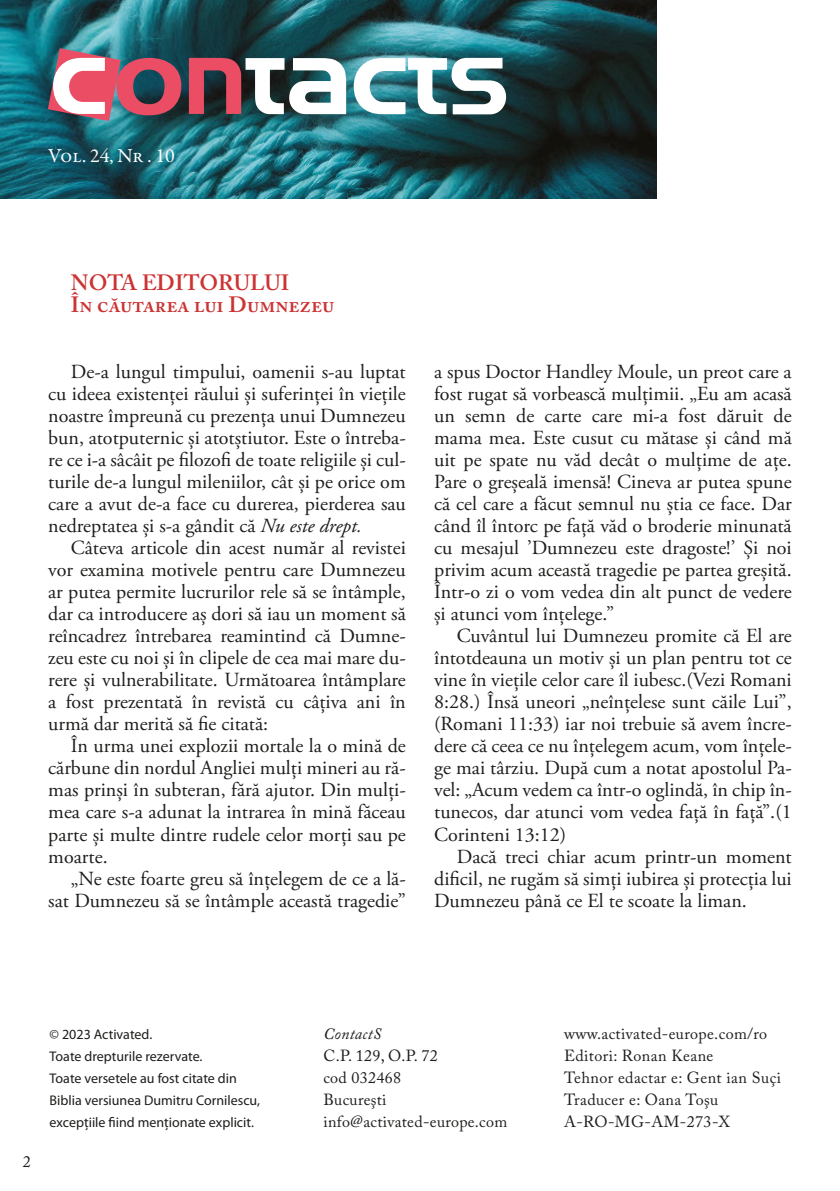
<style>
.page{position:relative;width:840px;height:1191px;background:#fff}
.page>*{position:absolute;margin:0;border:0;box-sizing:border-box;transform-origin:0 0}
.t1{font:600 22px/22px "Adobe Caslon Pro";color:#c33}
.t2{font:20px/22px "Adobe Garamond Pro";color:#1d1d1b;text-align:justify}
.t3{font:20px "Garamond Premr Pro";color:#fff}
.t4{font:16px/22px "Adobe Caslon Pro";letter-spacing:.025em;color:#1d1d1b}
.t5{font:italic 16px "Adobe Caslon Pro";letter-spacing:.02em;color:#1d1d1b}
.t6{font:14px/22px "Myriad Pro";color:#1d1d1b}
.s1{font-style:italic}
</style>
<div class="page">
<img style="left:0;top:0;width:655px;height:198px">
<svg style="left:48px;top:48px;width:458px;height:73px"></svg>
<p class="t3" style="left:48px;top:148px;width:128px">Vol. 24, Nr . 10</p>
<p class="t1" style="left:71px;top:274px;width:265px">NOTA EDITORULUI<br>ÎN CăUTAREA LUI DUMNEZEU</p>
<p class="t2" style="left:48px;top:363px;width:359px;text-indent:23px">De-a lungul timpului, oamenii s-au luptat cu ideea existenţei răului și suferinţei în vieţile noastre împreună cu prezenţa unui Dumnezeu bun, atotputernic și atotștiutor. Este o întreba&shy;re ce i-a sâcâit pe filozofi de toate religiile și cul&shy;turile de-a lungul mileniilor, cât și pe orice om care a avut de-a face cu durerea, pierderea sau nedreptatea și s-a gândit că <span class="s1">Nu este drept.</span></p>
<p class="t2" style="left:48px;top:539px;width:359px;text-indent:23px">Câteva articole din acest număr al revistei vor examina motivele pentru care Dumnezeu ar putea permite lucrurilor rele să se întâmple, dar ca introducere aș dori să iau un moment să reîncadrez întrebarea reamintind că Dumne&shy;zeu este cu noi și în clipele de cea mai mare du&shy;rere și vulnerabilitate. Următoarea întâmplare a fost prezentată în revistă cu câţiva ani în urmă dar merită să fie citată:</p>
<p class="t2" style="left:48px;top:737px;width:359px;text-indent:23px">În urma unei explozii mortale la o mină de cărbune din nordul Angliei mulţi mineri au ră&shy;mas prinși în subteran, fără ajutor. Din mulţi&shy;mea care s-a adunat la intrarea în mină făceau parte și multe dintre rudele celor morţi sau pe moarte.</p>
<p class="t2" style="left:48px;top:869px;width:359px;text-align:right">„Ne este foarte greu să înţelegem de ce a lă&shy;sat Dumnezeu să se întâmple această tragedie”</p>
<p class="t2" style="left:434px;top:363px;width:359px">a spus Doctor Handley Moule, un preot care a fost rugat să vorbească mulţimii. „Eu am acasă un semn de carte care mi-a fost dăruit de mama mea. Este cusut cu mătase și când mă uit pe spate nu văd decât o mulţime de aţe.<br>Pare o greșeală imensă! Cineva ar putea spune că cel care a făcut semnul nu știa ce face. Dar când îl întorc pe faţă văd o broderie minunată cu mesajul ’Dumnezeu este dragoste!’ Și noi privim acum această tragedie pe partea greșită.<br>Într-o zi o vom vedea din alt punct de vedere și atunci vom înţelege.”</p>
<p class="t2" style="left:434px;top:627px;width:359px;text-indent:23px">Cuvântul lui Dumnezeu promite că El are întotdeauna un motiv și un plan pentru tot ce vine în vieţile celor care îl iubesc.(Vezi Romani 8:28.) Însă uneori „neînţelese sunt căile Lui”, (Romani 11:33) iar noi trebuie să avem încre&shy;dere că ceea ce nu înţelegem acum, vom înţele&shy;ge mai târziu. După cum a notat apostolul Pa&shy;vel: „Acum vedem ca într-o oglindă, în chip în&shy;tunecos, dar atunci vom vedea faţă în faţă”.(1<br>Corinteni 13:12)</p>
<p class="t2" style="left:434px;top:847px;width:359px;text-indent:23px">Dacă treci chiar acum printr-un moment dificil, ne rugăm să simţi iubirea și protecţia lui Dumnezeu până ce El te scoate la liman.</p>
<p class="t4" style="left:23px;top:1151px;width:9px">2</p>
<p class="t6" style="left:50px;top:1024px;width:212px">© 2023 Activated.<br>Toate drepturile rezervate.<br>Toate versetele au fost citate din<br>Biblia versiunea Dumitru Cornilescu, excepţiile fiind menţionate explicit.</p>
<p class="t5" style="left:323px;top:1026px;width:59px">ContactS</p>
<p class="t4" style="left:323px;top:1045px;width:185px">C.P. 129, O.P. 72<br>cod 032468<br>Bucureşti info@activated-europe.com</p>
<p class="t4" style="left:563px;top:1023px;width:218px">www.activated-europe.com/ro<br>Editori: Ronan Keane<br>Tehnor edactar e: Gent ian Suçi<br>Traducer e: Oana Toşu<br>A-RO-MG-AM-273-X</p>
</div>
